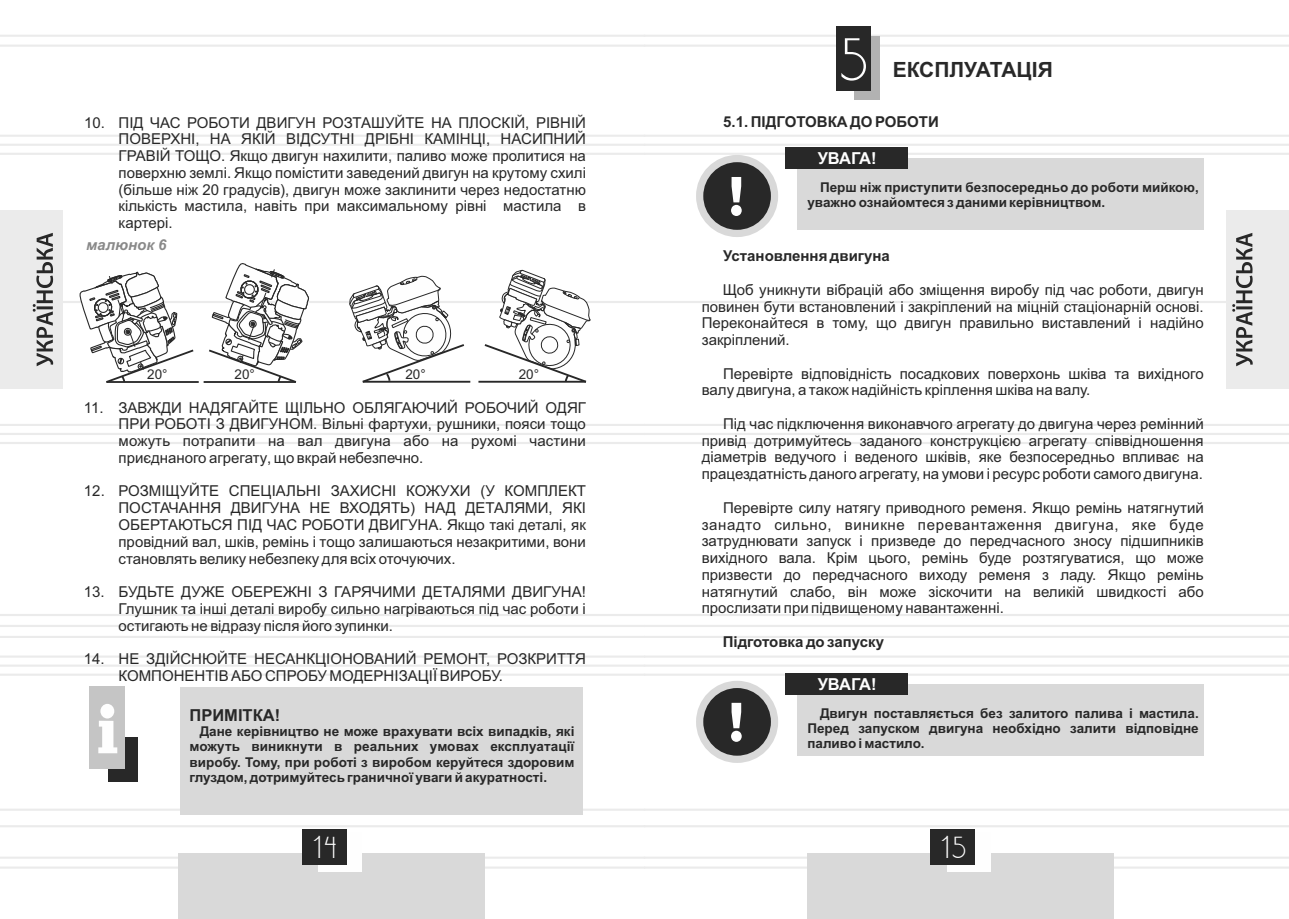
<style>
.page{position:relative;width:1289px;height:919px;background:#fff}
.page>*{position:absolute;margin:0;border:0;box-sizing:border-box;transform-origin:0 0}
.t1{font:52.2px "DS Standart Cyr";color:#fefefe}
.t2{font:26.25px "DS Standart Cyr";color:#fefefe}
.t3{font:700 21px "Arial";color:#282828}
.t4{font:700 16.5px "Arial";letter-spacing:-.025em;color:#fefefe}
.t5{font:700 16.5px "Arial";color:#282828}
.t6{font:15px/16.8px "Arial";color:#282828;text-align:justify}
.t7{font:700 15px "Arial";color:#282828}
.t8{font:italic 700 15px "Arial";color:#898989}
.t9{font:700 13.5px/15.1px "Arial";color:#282828;text-align:justify}
.t10{font:13.5px "Arial";color:#282828}
</style>
<div class="page">
<hr style="left:644px;top:135px;width:644px;height:2px;background:#ebebeb">
<hr style="left:644px;top:153px;width:644px;height:2px;background:#ebebeb">
<hr style="left:644px;top:424px;width:644px;height:2px;background:#ebebeb">
<hr style="left:644px;top:442px;width:644px;height:2px;background:#ebebeb">
<hr style="left:644px;top:614px;width:644px;height:2px;background:#ebebeb">
<hr style="left:644px;top:635px;width:644px;height:3px;background:#ebebeb">
<hr style="left:644px;top:655px;width:644px;height:2px;background:#ebebeb">
<hr style="left:644px;top:673px;width:644px;height:2px;background:#ebebeb">
<hr style="left:644px;top:856px;width:644px;height:2px;background:#ebebeb">
<hr style="left:644px;top:866px;width:644px;height:2px;background:#ebebeb">
<hr style="left:644px;top:35px;width:644px;height:2px;background:#ebebeb">
<hr style="left:644px;top:45px;width:644px;height:2px;background:#ebebeb">
<hr style="left:644px;top:808px;width:644px;height:2px;background:#ebebeb">
<hr style="left:644px;top:825px;width:644px;height:2px;background:#ebebeb">
<hr style="left:644px;top:301px;width:644px;height:2px;background:#ebebeb">
<hr style="left:0;top:135px;width:644px;height:2px;background:#ebebeb">
<hr style="left:0;top:144px;width:1288px;height:2px;background:#ebebeb">
<hr style="left:0;top:153px;width:644px;height:2px;background:#ebebeb">
<hr style="left:0;top:424px;width:644px;height:2px;background:#ebebeb">
<hr style="left:0;top:433px;width:1288px;height:2px;background:#ebebeb">
<hr style="left:0;top:442px;width:644px;height:2px;background:#ebebeb">
<hr style="left:0;top:614px;width:644px;height:2px;background:#ebebeb">
<hr style="left:0;top:625px;width:1288px;height:2px;background:#ebebeb">
<hr style="left:0;top:635px;width:644px;height:3px;background:#ebebeb">
<hr style="left:0;top:655px;width:644px;height:2px;background:#ebebeb">
<hr style="left:0;top:664px;width:1288px;height:3px;background:#f0f0f0">
<hr style="left:0;top:673px;width:644px;height:2px;background:#ebebeb">
<hr style="left:0;top:856px;width:644px;height:2px;background:#ebebeb">
<hr style="left:0;top:866px;width:644px;height:2px;background:#ebebeb">
<hr style="left:0;top:35px;width:644px;height:2px;background:#ebebeb">
<hr style="left:0;top:45px;width:644px;height:2px;background:#ebebeb">
<hr style="left:0;top:808px;width:644px;height:2px;background:#ebebeb">
<hr style="left:0;top:825px;width:644px;height:2px;background:#ebebeb">
<hr style="left:0;top:301px;width:644px;height:2px;background:#ebebeb">
<div style="left:178px;top:853px;width:307px;height:65px;background:#d9d9d9"></div>
<div style="left:318px;top:832px;width:44px;height:39px;background:#fefefe"></div>
<div style="left:301px;top:829px;width:45px;height:36px;background:#282828"></div>
<div style="left:0;top:210px;width:62px;height:179px;background:#ebebeb"></div>
<svg style="left:33px;top:233px;width:20px;height:133px"></svg>
<div style="left:807px;top:853px;width:306px;height:65px;background:#d9d9d9"></div>
<div style="left:946px;top:832px;width:44px;height:39px;background:#fefefe"></div>
<div style="left:930px;top:829px;width:45px;height:36px;background:#282828"></div>
<div style="left:1226px;top:210px;width:62px;height:179px;background:#ebebeb"></div>
<svg style="left:1232px;top:233px;width:20px;height:133px"></svg>
<div style="left:108px;top:737px;width:30px;height:45px;background:#282828"></div>
<div style="left:89px;top:685px;width:36px;height:83px;background:#c5c5c5"></div>
<svg style="left:98px;top:704px;width:19px;height:49px"></svg>
<div style="left:180px;top:687px;width:403px;height:127px;background:#d9d9d9"></div>
<div style="left:854px;top:36px;width:25px;height:63px;background:#b2b2b2"></div>
<div style="left:836px;top:26px;width:34px;height:64px;background:#282828"></div>
<div style="left:696px;top:155px;width:82px;height:82px;border:14px solid #d9d9d9;border-radius:50%"></div>
<div style="left:703px;top:162px;width:68px;height:68px;background:#282828;border-radius:50%"></div>
<svg style="left:731px;top:177px;width:10px;height:39px"></svg>
<div style="left:797px;top:159px;width:407px;height:71px;background:#d9d9d9"></div>
<div style="left:785px;top:147px;width:122px;height:22px;background:#282828"></div>
<hr style="left:204px;top:381px;width:92px;height:2px;background:#282828">
<svg style="left:207px;top:263px;width:102px;height:120px"></svg>
<hr style="left:106px;top:381px;width:93px;height:2px;background:#282828">
<svg style="left:79px;top:272px;width:116px;height:111px"></svg>
<hr style="left:363px;top:381px;width:107px;height:1px;background:#282828">
<hr style="left:478px;top:381px;width:108px;height:1px;background:#282828">
<svg style="left:482px;top:269px;width:109px;height:114px"></svg>
<svg style="left:349px;top:275px;width:117px;height:108px"></svg>
<div style="left:696px;top:680px;width:82px;height:82px;border:14px solid #d9d9d9;border-radius:50%"></div>
<div style="left:703px;top:688px;width:68px;height:67px;background:#282828;border-radius:50%"></div>
<svg style="left:731px;top:702px;width:10px;height:39px"></svg>
<div style="left:797px;top:684px;width:407px;height:71px;background:#d9d9d9"></div>
<div style="left:785px;top:673px;width:122px;height:21px;background:#282828"></div>
<p class="t6" style="left:118px;top:115px;width:469px;text-indent:-35px">10. ПІД ЧАС РОБОТИ ДВИГУН РОЗТАШУЙТЕ НА ПЛОСКІЙ, РІВНІЙ ПОВЕРХНІ, НА ЯКІЙ ВІДСУТНІ ДРІБНІ КАМІНЦІ, НАСИПНИЙ ГРАВІЙ ТОЩО. Якщо двигун нахилити, паливо може пролитися на поверхню землі. Якщо помістити заведений двигун на крутому схилі (більше ніж 20 градусів), двигун може заклинити через недостатню кількість мастила, навіть при максимальному рівні мастила в картері.</p>
<p class="t8" style="left:86px;top:239px;width:82px">малюнок 6</p>
<p class="t10" style="left:147px;top:369px;width:22px">20°</p>
<p class="t10" style="left:234px;top:369px;width:22px">20°</p>
<p class="t10" style="left:405px;top:369px;width:22px">20°</p>
<p class="t10" style="left:518px;top:369px;width:22px">20°</p>
<p class="t6" style="left:118px;top:400px;width:469px;text-indent:-35px">11. ЗАВЖДИ НАДЯГАЙТЕ ЩІЛЬНО ОБЛЯГАЮЧИЙ РОБОЧИЙ ОДЯГ ПРИ РОБОТІ З ДВИГУНОМ. Вільні фартухи, рушники, пояси тощо можуть потрапити на вал двигуна або на рухомі частини приєднаного агрегату, що вкрай небезпечно.</p>
<p class="t6" style="left:118px;top:484px;width:469px;text-indent:-35px">12. РОЗМІЩУЙТЕ СПЕЦІАЛЬНІ ЗАХИСНІ КОЖУХИ (У КОМПЛЕКТ ПОСТАЧАННЯ ДВИГУНА НЕ ВХОДЯТЬ) НАД ДЕТАЛЯМИ, ЯКІ ОБЕРТАЮТЬСЯ ПІД ЧАС РОБОТИ ДВИГУНА. Якщо такі деталі, як провідний вал, шків, ремінь і тощо залишаються незакритими, вони становлять велику небезпеку для всіх оточуючих.</p>
<p class="t6" style="left:118px;top:584px;width:469px;text-indent:-35px">13. БУДЬТЕ ДУЖЕ ОБЕРЕЖНІ З ГАРЯЧИМИ ДЕТАЛЯМИ ДВИГУНА!<br>Глушник та інші деталі виробу сильно нагріваються під час роботи і остигають не відразу після його зупинки.</p>
<p class="t6" style="left:118px;top:651px;width:469px;text-indent:-35px">14. НЕ ЗДІЙСНЮЙТЕ НЕСАНКЦІОНОВАНИЙ РЕМОНТ, РОЗКРИТТЯ<br>КОМПОНЕНТІВ АБО СПРОБУ МОДЕРНІЗАЦІЇ ВИРОБУ.</p>
<p class="t5" style="left:189px;top:708px;width:92px">ПРИМІТКА!</p>
<p class="t9" style="left:189px;top:725px;width:386px;text-indent:10px">Дане керівництво не може врахувати всіх випадків, які можуть виникнути в реальних умовах експлуатації виробу. Тому, при роботі з виробом керуйтеся здоровим глуздом, дотримуйтесь граничної уваги й акуратності.</p>
<h1 class="t1" style="left:840px;top:38px;width:28px">5</h1>
<h3 class="t3" style="left:892px;top:62px;width:162px">ЕКСПЛУАТАЦІЯ</h3>
<p class="t7" style="left:723px;top:116px;width:217px">5.1. ПІДГОТОВКА ДО РОБОТИ</p>
<p class="t4" style="left:817px;top:152px;width:60px">УВАГА!</p>
<p class="t9" style="left:807px;top:181px;width:393px;text-indent:13px">Перш ніж приступити безпосередньо до роботи мийкою, уважно ознайомтеся з даними керівництвом.</p>
<p class="t7" style="left:723px;top:250px;width:168px">Установлення двигуна</p>
<p class="t6" style="left:701px;top:282px;width:503px;text-indent:21px">Щоб уникнути вібрацій або зміщення виробу під час роботи, двигун повинен бути встановлений і закріплений на міцній стаціонарній основі.<br>Переконайтеся в тому, що двигун правильно виставлений і надійно закріплений.</p>
<p class="t6" style="left:701px;top:366px;width:503px;text-indent:21px">Перевірте відповідність посадкових поверхонь шківа та вихідного валу двигуна, а також надійність кріплення шківа на валу.</p>
<p class="t6" style="left:701px;top:416px;width:503px;text-indent:21px">Під час підключення виконавчого агрегату до двигуна через ремінний привід дотримуйтесь заданого конструкцією агрегату співвідношення діаметрів ведучого і веденого шківів, яке безпосередньо впливає на працездатність даного агрегату, на умови і ресурс роботи самого двигуна.</p>
<p class="t6" style="left:701px;top:500px;width:503px;text-indent:21px">Перевірте силу натягу приводного ременя. Якщо ремінь натягнутий занадто сильно, виникне перевантаження двигуна, яке буде затруднювати запуск і призведе до передчасного зносу підшипників вихідного вала. Крім цього, ремінь буде розтягуватися, що може призвести до передчасного виходу ременя з ладу. Якщо ремінь натягнутий слабо, він може зіскочити на великій швидкості або прослизати при підвищеному навантаженні.</p>
<p class="t7" style="left:722px;top:636px;width:163px">Підготовка до запуску</p>
<p class="t4" style="left:817px;top:678px;width:60px">УВАГА!</p>
<p class="t9" style="left:807px;top:706px;width:393px;text-indent:13px">Двигун поставляється без залитого палива і мастила.<br>Перед запуском двигуна необхідно залити відповідне паливо і мастило.</p>
<h2 class="t2" style="left:313px;top:836px;width:25px">14</h2>
<h2 class="t2" style="left:941px;top:836px;width:26px">15</h2>
</div>
